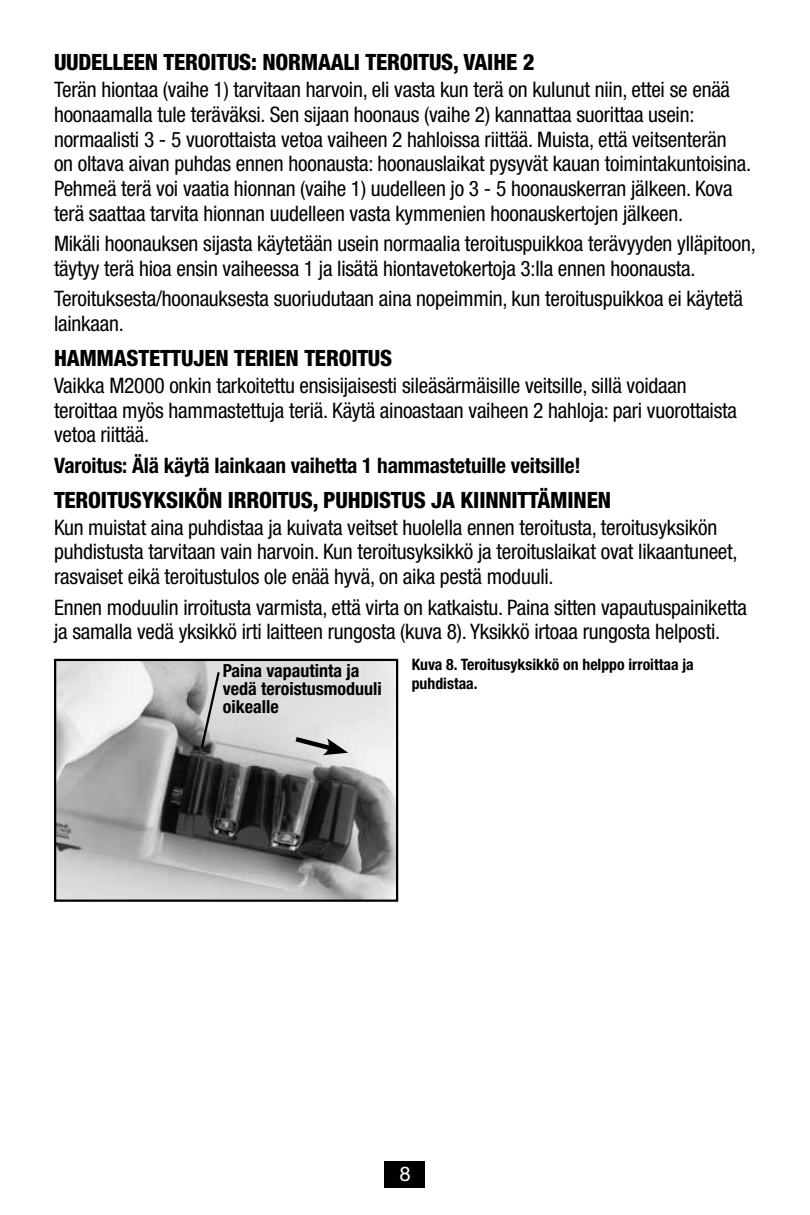
<style>
.page{position:relative;width:810px;height:1215px;background:#fff}
.page>*{position:absolute;margin:0;border:0;box-sizing:border-box;transform-origin:0 0}
.t1{font:800 condensed 22.5px "Helvetica Neue LT Std";letter-spacing:-.01em;color:#000}
.t2{font:condensed 21.38px/24.8px "Helvetica Neue LT Std";letter-spacing:-.01em;color:#000}
.t3{font:700 condensed 21.38px "Helvetica Neue LT Std";letter-spacing:-.01em;color:#000}
.t4{font:20.25px "Helvetica Neue LT Std";color:#fff}
.t5{font:700 condensed 18px/18px "Helvetica Neue LT Std";color:#000}
.t6{font:700 condensed 15.75px/19.1px "Helvetica Neue LT Std";color:#000}
</style>
<div class="page">
<div style="left:385px;top:1161px;width:40px;height:27px;background:#000"></div>
<img style="left:57px;top:662px;width:338px;height:237px">
<div style="left:54px;top:659px;width:344px;height:243px;border:2px solid #000"></div>
<svg style="left:199px;top:670px;width:22px;height:80px;background:#aaa"></svg>
<svg style="left:291px;top:734px;width:57px;height:21px"></svg>
<p class="t1" style="left:54px;top:48px;width:482px">UUDELLEEN TEROITUS: NORMAALI TEROITUS, VAIHE 2</p>
<p class="t2" style="left:54px;top:77px;width:699px">Terän hiontaa (vaihe 1) tarvitaan harvoin, eli vasta kun terä on kulunut niin, ettei se enää hoonaamalla tule teräväksi. Sen sijaan hoonaus (vaihe 2) kannattaa suorittaa usein: normaalisti 3 - 5 vuorottaista vetoa vaiheen 2 hahloissa riittää. Muista, että veitsenterän<br>on oltava aivan puhdas ennen hoonausta: hoonauslaikat pysyvät kauan toimintakuntoisina.<br>Pehmeä terä voi vaatia hionnan (vaihe 1) uudelleen jo 3 - 5 hoonauskerran jälkeen. Kova terä saattaa tarvita hionnan uudelleen vasta kymmenien hoonauskertojen jälkeen.</p>
<p class="t2" style="left:54px;top:231px;width:704px">Mikäli hoonauksen sijasta käytetään usein normaalia teroituspuikkoa terävyyden ylläpitoon, täytyy terä hioa ensin vaiheessa 1 ja lisätä hiontavetokertoja 3:lla ennen hoonausta.</p>
<p class="t2" style="left:54px;top:286px;width:691px">Teroituksesta/hoonauksesta suoriudutaan aina nopeimmin, kun teroituspuikkoa ei käytetä lainkaan.</p>
<p class="t1" style="left:54px;top:344px;width:340px">HAMMASTETTUJEN TERIEN TEROITUS</p>
<p class="t2" style="left:54px;top:373px;width:685px">Vaikka M2000 onkin tarkoitettu ensisijaisesti sileäsärmäisille veitsille, sillä voidaan teroittaa myös hammastettuja teriä. Käytä ainoastaan vaiheen 2 hahloja: pari vuorottaista vetoa riittää.</p>
<p class="t3" style="left:54px;top:452px;width:528px">Varoitus: Älä käytä lainkaan vaihetta 1 hammastetuille veitsille!</p>
<p class="t1" style="left:54px;top:486px;width:559px">TEROITUSYKSIKÖN IRROITUS, PUHDISTUS JA KIINNITTÄMINEN</p>
<p class="t2" style="left:54px;top:515px;width:685px">Kun muistat aina puhdistaa ja kuivata veitset huolella ennen teroitusta, teroitusyksikön puhdistusta tarvitaan vain harvoin. Kun teroitusyksikkö ja teroituslaikat ovat likaantuneet, rasvaiset eikä teroitustulos ole enää hyvä, on aika pestä moduuli.</p>
<p class="t2" style="left:54px;top:594px;width:694px">Ennen moduulin irroitusta varmista, että virta on katkaistu. Paina sitten vapautuspainiketta ja samalla vedä yksikkö irti laitteen rungosta (kuva 8). Yksikkö irtoaa rungosta helposti.</p>
<p class="t6" style="left:412px;top:655px;width:283px">Kuva 8. Teroitusyksikkö on helppo irroittaa ja puhdistaa.</p>
<p class="t5" style="left:223px;top:662px;width:161px">Paina vapautinta ja vedä teroistusmoduuli oikealle</p>
<p class="t4" style="left:399px;top:1162px;width:13px">8</p>
</div>
